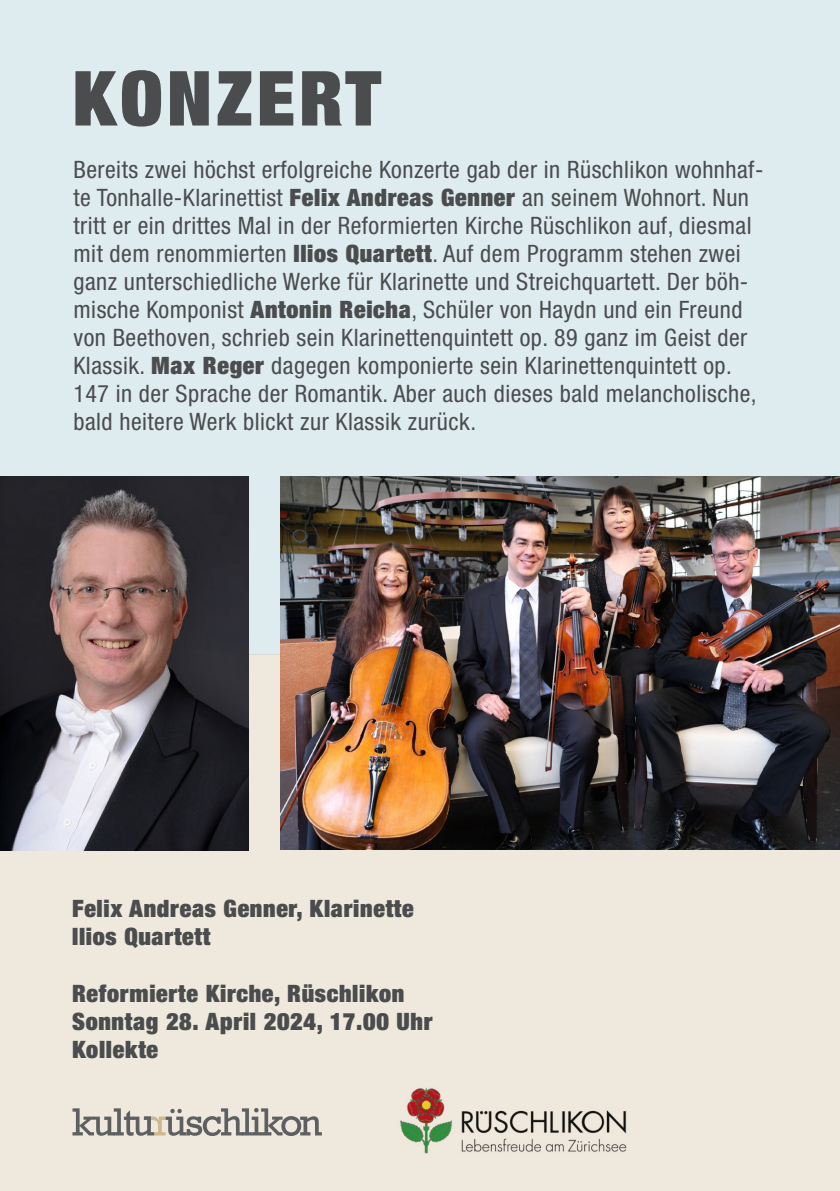
<style>
.page{position:relative;width:840px;height:1191px;background:#fff}
.page>*{position:absolute;margin:0;border:0;box-sizing:border-box;transform-origin:0 0}
.t1{font:900 condensed 76px "Helvetica Neue LT Std";letter-spacing:.055em;color:#4b4c4d}
.t2{font:condensed 24px/28px "Helvetica Neue LT Std";letter-spacing:.02em;color:#4b4c4d}
.t3{font:900 condensed 24px/28px "Helvetica Neue LT Std";letter-spacing:.03em;color:#4b4c4d}
.s1{font-weight:900}
</style>
<div class="page">
<div style="left:0;top:0;width:839px;height:654px;background:#deecf0"></div>
<div style="left:0;top:654px;width:839px;height:537px;background:#efe9dd"></div>
<img style="left:400px;top:1087px;width:227px;height:67px">
<svg style="left:72px;top:1108px;width:250px;height:28px"></svg>
<img style="left:0;top:476px;width:249px;height:374px">
<img style="left:280px;top:476px;width:559px;height:373px">
<p class="t1" style="left:72px;top:50px;width:310px">KONZERT</p>
<p class="t2" style="left:73px;top:156px;width:691px">Bereits zwei höchst erfolgreiche Konzerte gab der in Rüschlikon wohnhaf&shy;te Tonhalle-Klarinettist <span class="s1">Felix Andreas Genner</span> an seinem Wohnort. Nun tritt er ein drittes Mal in der Reformierten Kirche Rüschlikon auf, diesmal mit dem renommierten <span class="s1">Ilios Quartett</span>. Auf dem Programm stehen zwei ganz unterschiedliche Werke für Klarinette und Streichquartett. Der böh&shy;mische Komponist <span class="s1">Antonin Reicha</span>, Schüler von Haydn und ein Freund von Beethoven, schrieb sein Klarinettenquintett op. 89 ganz im Geist der Klassik. <span class="s1">Max Reger</span> dagegen komponierte sein Klarinettenquintett op.<br>147 in der Sprache der Romantik. Aber auch dieses bald melancholische, bald heitere Werk blickt zur Klassik zurück.</p>
<p class="t3" style="left:72px;top:894px;width:343px">Felix Andreas Genner, Klarinette</p>
<p class="t3" style="left:72px;top:922px;width:140px">Ilios Quartett</p>
<p class="t3" style="left:72px;top:978px;width:333px">Reformierte Kirche, Rüschlikon</p>
<p class="t3" style="left:72px;top:1006px;width:362px">Sonntag 28. April 2024, 17.00 Uhr<br>Kollekte</p>
</div>
